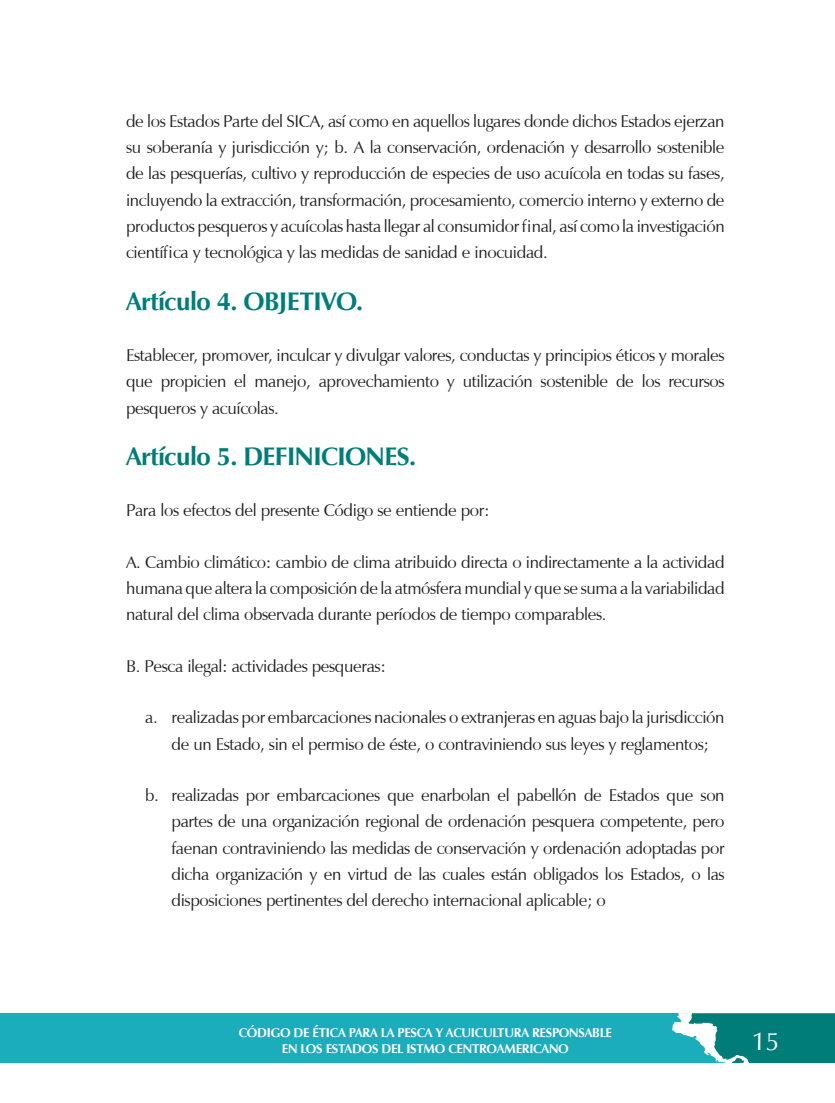
<style>
.page{position:relative;width:835px;height:1103px;background:#fff}
.page>*{position:absolute;margin:0;border:0;box-sizing:border-box;transform-origin:0 0}
.subtitulos2{font:700 26.25px "Vera Humana 95";letter-spacing:-.02em;color:#007d78}
.t1{font:26.25px "Vera Humana 95";color:#fff}
.Optima{font:17.5px/26.2px "Vera Humana 95";letter-spacing:-.02em;color:#231f20;text-align:justify}
.t2{font:700 13.12px/15.8px "Vera Humana 95";letter-spacing:-.02em;color:#fff;text-align:center}
</style>
<div class="page">
<div style="left:0;top:1013px;width:835px;height:49px;background:#1cadbd"></div>
<svg style="left:672px;top:1013px;width:163px;height:50px;background:#259493"></svg>
<p class="Optima" style="left:126px;top:108px;width:600px">de los Estados Parte del SICA, así como en aquellos lugares donde dichos Estados ejerzan su soberanía y jurisdicción y; b. A la conservación, ordenación y desarrollo sostenible de las pesquerías, cultivo y reproducción de especies de uso acuícola en todas su fases, incluyendo la extracción, transformación, procesamiento, comercio interno y externo de productos pesqueros y acuícolas hasta llegar al consumidor final, así como la investigación científica y tecnológica y las medidas de sanidad e inocuidad.</p>
<p class="subtitulos2" style="left:126px;top:285px;width:239px">Artículo 4. OBJETIVO.</p>
<p class="Optima" style="left:126px;top:342px;width:600px">Establecer, promover, inculcar y divulgar valores, conductas y principios éticos y morales que propicien el manejo, aprovechamiento y utilización sostenible de los recursos pesqueros y acuícolas.</p>
<p class="subtitulos2" style="left:126px;top:440px;width:292px">Artículo 5. DEFINICIONES.</p>
<p class="Optima" style="left:126px;top:497px;width:365px">Para los efectos del presente Código se entiende por:</p>
<p class="Optima" style="left:126px;top:549px;width:600px">A. Cambio climático: cambio de clima atribuido directa o indirectamente a la actividad humana que altera la composición de la atmósfera mundial y que se suma a la variabilidad natural del clima observada durante períodos de tiempo comparables.</p>
<p class="Optima" style="left:126px;top:653px;width:261px">B. Pesca ilegal: actividades pesqueras:</p>
<p class="Optima" style="left:172px;top:704px;width:554px;text-indent:-26px">a. realizadas por embarcaciones nacionales o extranjeras en aguas bajo la jurisdicción de un Estado, sin el permiso de éste, o contraviniendo sus leyes y reglamentos;</p>
<p class="Optima" style="left:172px;top:782px;width:554px;text-indent:-26px">b. realizadas por embarcaciones que enarbolan el pabellón de Estados que son partes de una organización regional de ordenación pesquera competente, pero faenan contraviniendo las medidas de conservación y ordenación adoptadas por dicha organización y en virtud de las cuales están obligados los Estados, o las disposiciones pertinentes del derecho internacional aplicable; o</p>
<p class="t2" style="left:239px;top:1024px;width:375px">CÓDIGO DE ÉTICA PARA LA PESCA Y ACUICULTURA RESPONSABLE<br>EN LOS ESTADOS DEL ISTMO CENTROAMERICANO</p>
<h1 class="t1" style="left:752px;top:1025px;width:29px">15</h1>
</div>
